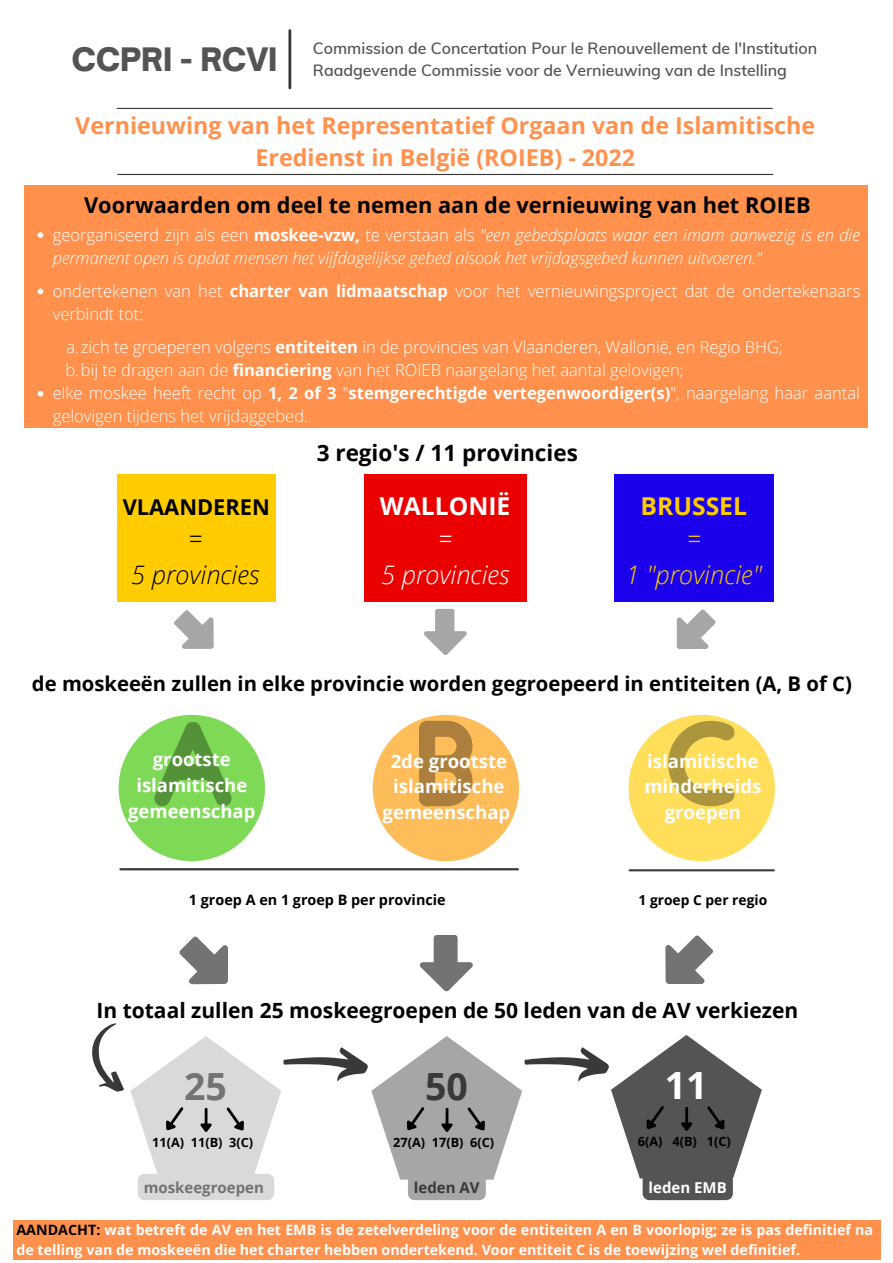
<style>
.page{position:relative;width:893px;height:1263px;background:#fff}
.page>*{position:absolute;margin:0;border:0;box-sizing:border-box;transform-origin:0 0}
.t1{font:700 37.5px "Open Sans";color:#3b3838}
.t2{font:700 37.5px "Open Sans";color:#fff}
.t3{font:700 37.5px "Open Sans";color:#737373}
.t4{font:900 30.97px "Open Sauce One";color:#545454}
.t5{font:italic 300 25.42px "Open Sans";color:#fc0}
.t6{font:italic 300 25.42px "Open Sans";color:#000}
.t7{font:italic 300 25.42px "Open Sans";color:#fff}
.t8{font:700 24.67px "Open Sans";color:#fff}
.t9{font:700 24.67px "Open Sans";color:#fc0}
.t10{font:700 23.25px/32.1px "Open Sans";color:#ff914d;text-align:center}
.t11{font:700 22.5px "Open Sans";color:#000}
.t12{font:700 21.83px "Open Sans";color:#000}
.t13{font:700 21.75px "Open Sans";color:#000}
.t14{font:700 21px "Open Sans";color:#000}
.t15{font:700 20.25px "Open Sans";color:#000}
.t16{font:700 18.52px/25.6px "Open Sans";color:#fff;text-align:center}
.t17{font:300 16.5px/23.1px "Open Sans";color:#fff}
.t18{font:italic 300 16.5px/23.1px "Open Sans";color:#fff}
.t19{font:600 15.98px "Muli";color:#545454}
.t20{font:700 15px "Open Sans";color:#737373}
.t21{font:700 15px "Open Sans";color:#fff}
.t22{font:700 15px "Open Sans";color:#3b3838}
.t23{font:700 14.4px "Open Sans";color:#000}
.t24{font:700 14.25px/19.7px "Open Sans";color:#fff}
.t25{font:700 13.8px "Open Sans";color:#000}
.t26{font:700 12.75px "Open Sans";color:#000}
.s1{font-style:normal}
.s2{font-weight:700;font-style:normal}
.s3{font-weight:700}
.s4{color:#000}
</style>
<div class="page">
<hr style="left:288px;top:31px;width:3px;height:57px;background:#3b3838">
<div style="left:119px;top:715px;width:146px;height:146px;background:#7ed957;border-radius:50%"></div>
<svg style="left:154px;top:722px;width:78px;height:84px"></svg>
<div style="left:373px;top:715px;width:146px;height:146px;background:#ffbd59;border-radius:50%"></div>
<svg style="left:419px;top:721px;width:53px;height:85px"></svg>
<div style="left:419px;top:721px;width:16px;height:85px;background:#ac7f3c;border-radius:8px"></div>
<div style="left:628px;top:715px;width:147px;height:146px;background:#ffde59;border-radius:50%"></div>
<svg style="left:668px;top:721px;width:66px;height:85px"></svg>
<div style="left:117px;top:474px;width:159px;height:128px;background:#fc0"></div>
<div style="left:364px;top:474px;width:163px;height:128px;background:#eb0000"></div>
<div style="left:614px;top:474px;width:160px;height:128px;background:#1a00eb"></div>
<svg style="left:424px;top:609px;width:43px;height:46px"></svg>
<svg style="left:174px;top:610px;width:40px;height:39px"></svg>
<svg style="left:676px;top:609px;width:40px;height:41px"></svg>
<hr style="left:117px;top:108px;width:655px;height:1px;background:#3b3838">
<hr style="left:118px;top:174px;width:655px;height:1px;background:#3b3838">
<svg style="left:420px;top:935px;width:53px;height:56px"></svg>
<svg style="left:179px;top:936px;width:49px;height:49px"></svg>
<svg style="left:665px;top:935px;width:48px;height:49px"></svg>
<hr style="left:120px;top:868px;width:398px;height:2px;background:#3b3838">
<hr style="left:629px;top:869px;width:145px;height:2px;background:#3b3838">
<div style="left:25px;top:186px;width:843px;height:242px;background:#ff914d"></div>
<svg style="left:92px;top:1023px;width:670px;height:177px"></svg>
<svg style="left:38px;top:232px;width:5px;height:6px"></svg>
<svg style="left:38px;top:289px;width:5px;height:5px"></svg>
<svg style="left:38px;top:391px;width:5px;height:6px"></svg>
<div style="left:13px;top:1219px;width:867px;height:40px;background:#ff914d"></div>
<p class="t4" style="left:72px;top:40px;width:207px">CCPRI - RCVI</p>
<p class="t19" style="left:313px;top:38px;width:506px">Commission de Concertation Pour le Renouvellement de l'Institution</p>
<p class="t19" style="left:313px;top:59px;width:476px">Raadgevende Commissie voor de Vernieuwing van de Instelling</p>
<p class="t10" style="left:75px;top:108px;width:741px">Vernieuwing van het Representatief Orgaan van de Islamitische<br>Eredienst in België (ROIEB) - 2022</p>
<p class="t13" style="left:84px;top:190px;width:728px">Voorwaarden om deel te nemen aan de vernieuwing van het ROIEB</p>
<p class="t18" style="left:53px;top:223px;width:808px"><span class="s1">georganiseerd zijn als een</span> <span class="s2">moskee-vzw,</span> <span class="s1">te verstaan als</span> "een gebedsplaats waar een imam aanwezig is en die permanent open is opdat mensen het vijfdagelijkse gebed alsook het vrijdagsgebed kunnen uitvoeren."</p>
<p class="t17" style="left:53px;top:279px;width:809px">ondertekenen van het <span class="s3">charter van lidmaatschap</span> voor het vernieuwingsproject dat de ondertekenaars verbindt tot:</p>
<p class="t17" style="left:67px;top:335px;width:718px">a.zich te groeperen volgens <span class="s3">entiteiten</span> in de provincies van Vlaanderen, Wallonië, en Regio BHG;</p>
<p class="t17" style="left:65px;top:358px;width:620px">b.bij te dragen aan de <span class="s3">financiering</span> van het ROIEB naargelang het aantal gelovigen;</p>
<p class="t17" style="left:53px;top:381px;width:808px">elke moskee heeft recht op <span class="s3">1, 2 of 3</span> "<span class="s3">stemgerechtigde vertegenwoordiger(s)</span>", naargelang haar aantal gelovigen tijdens het vrijdaggebed.</p>
<p class="t11" style="left:317px;top:436px;width:262px">3 regio's / 11 provincies</p>
<p class="t12" style="left:123px;top:492px;width:149px">VLAANDEREN</p>
<p class="t8" style="left:380px;top:488px;width:132px">WALLONIË</p>
<p class="t9" style="left:640px;top:488px;width:108px">BRUSSEL</p>
<p class="t6" style="left:188px;top:521px;width:15px">=</p>
<p class="t6" style="left:131px;top:556px;width:130px">5 provincies</p>
<p class="t7" style="left:438px;top:521px;width:15px">=</p>
<p class="t7" style="left:381px;top:556px;width:130px">5 provincies</p>
<p class="t5" style="left:687px;top:521px;width:15px">=</p>
<p class="t5" style="left:626px;top:556px;width:137px">1 "provincie"</p>
<p class="t15" style="left:32px;top:669px;width:821px">de moskeeën zullen in elke provincie worden gegroepeerd in entiteiten (A, B of C)</p>
<p class="t16" style="left:128px;top:746px;width:129px;line-height:25.9px">grootste islamitische gemeenschap</p>
<p class="t16" style="left:382px;top:747px;width:129px">2de grootste islamitische gemeenschap</p>
<p class="t16" style="left:644px;top:747px;width:118px">islamitische minderheids groepen</p>
<p class="t23" style="left:189px;top:890px;width:258px">1 groep A en 1 groep B per provincie</p>
<p class="t25" style="left:638px;top:890px;width:130px">1 groep C per regio</p>
<p class="t14" style="left:96px;top:995px;width:703px">In totaal zullen 25 moskeegroepen de 50 leden van de AV verkiezen</p>
<p class="t3" style="left:184px;top:1059px;width:44px">25</p>
<p class="t26" style="left:152px;top:1133px;width:103px">11(A) 11(B) 3(C)</p>
<p class="t20" style="left:144px;top:1176px;width:122px">moskeegroepen</p>
<p class="t1" style="left:425px;top:1059px;width:44px">50</p>
<p class="t26" style="left:393px;top:1133px;width:103px">27(A) 17(B) 6(C)</p>
<p class="t2" style="left:664px;top:1058px;width:44px">11</p>
<p class="t26" style="left:638px;top:1132px;width:95px">6(A) 4(B) 1(C)</p>
<p class="t22" style="left:414px;top:1176px;width:67px">leden AV</p>
<p class="t21" style="left:648px;top:1176px;width:80px">leden EMB</p>
<p class="t24" style="left:16px;top:1219px;width:858px"><span class="s4">AANDACHT:</span> wat betreft de AV en het EMB is de zetelverdeling voor de entiteiten A en B voorlopig; ze is pas definitief na de telling van de moskeeën die het charter hebben ondertekend. Voor entiteit C is de toewijzing wel definitief.</p>
</div>
